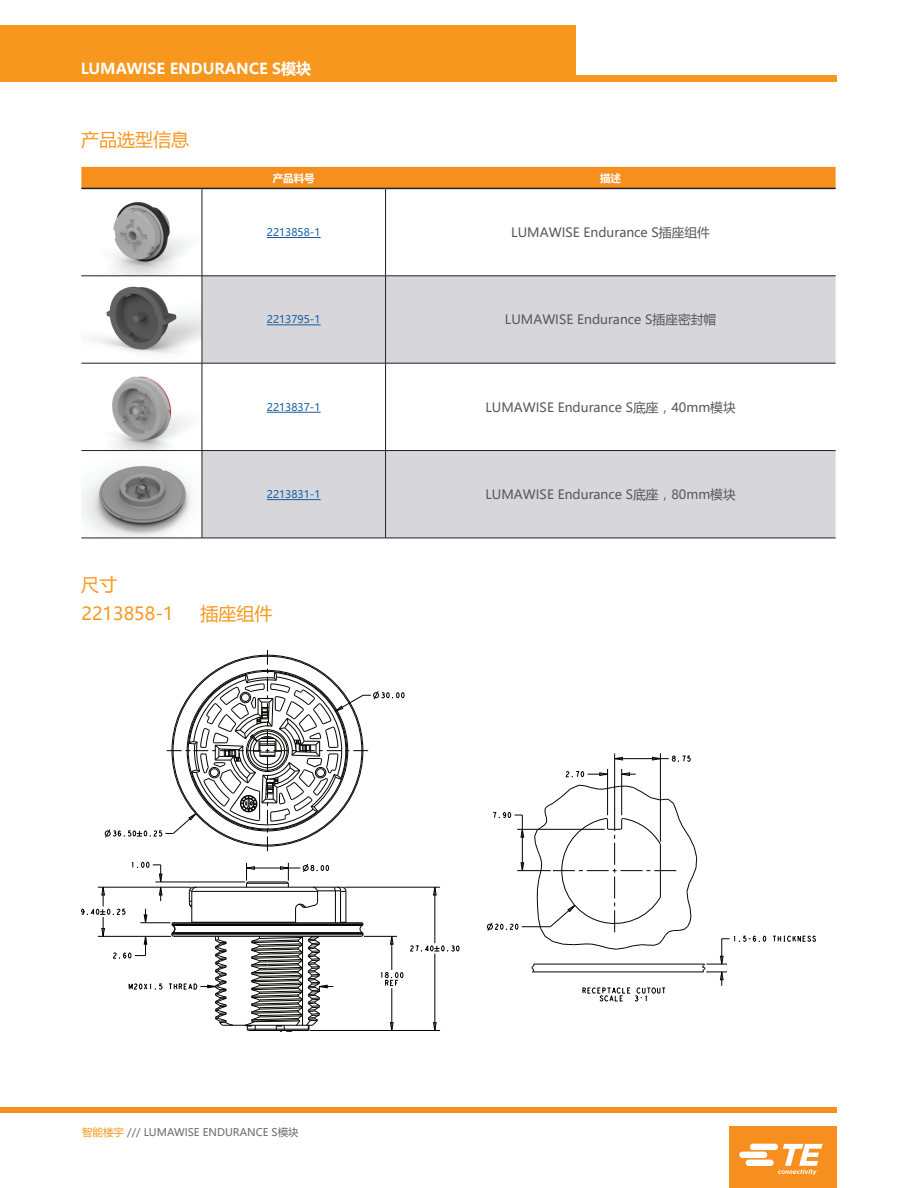
<style>
.page{position:relative;width:918px;height:1188px;background:#fff}
.page>*{position:absolute;margin:0;border:0;box-sizing:border-box;transform-origin:0 0}
.t1{font:18px/29.4px "Microsoft Ya Hei";color:#f7971d}
.t2{font:700 15px "Microsoft Ya Hei";color:#fff}
.t3{font:12.75px "Microsoft Ya Hei";color:#57585a}
.t4{font:10.5px "Microsoft Ya Hei";color:#175d9e}
.t5{font:10.5px "Microsoft Ya Hei";color:#696b73}
.t6{font:700 10.5px "Microsoft Ya Hei";color:#fff}
.s1{color:#f7971d}
</style>
<div class="page">
<div style="left:0;top:1107px;width:837px;height:6px;background:#f68f1e"></div>
<div style="left:729px;top:1126px;width:108px;height:62px;background:#f68f1e"></div>
<svg style="left:739px;top:1144px;width:84px;height:31px"></svg>
<div style="left:0;top:26px;width:576px;height:56px;background:#f7971d"></div>
<div style="left:0;top:76px;width:837px;height:6px;background:#f7971d"></div>
<img style="left:113px;top:202px;width:75px;height:73px">
<img style="left:82px;top:277px;width:120px;height:173px">
<img style="left:82px;top:453px;width:120px;height:84px">
<svg style="left:672px;top:756px;width:19px;height:6px"></svg>
<hr style="left:191px;top:891px;width:1px;height:31px;background:#040503">
<hr style="left:222px;top:1025px;width:91px;height:1px;background:#040503">
<hr style="left:174px;top:936px;width:187px;height:1px;background:#040503">
<hr style="left:172px;top:935px;width:191px;height:1px;background:#040503">
<hr style="left:172px;top:933px;width:191px;height:1px;background:#040503">
<hr style="left:173px;top:932px;width:189px;height:1px;background:#040503">
<hr style="left:173px;top:925px;width:189px;height:1px;background:#040503">
<hr style="left:172px;top:924px;width:191px;height:1px;background:#040503">
<hr style="left:173px;top:922px;width:189px;height:1px;background:#040503">
<hr style="left:192px;top:891px;width:126px;height:1px;background:#040503">
<hr style="left:194px;top:887px;width:148px;height:1px;background:#040503">
<hr style="left:247px;top:883px;width:41px;height:1px;background:#040503">
<hr style="left:248px;top:882px;width:39px;height:1px;background:#040503">
<svg style="left:189px;top:886px;width:8px;height:22px"></svg>
<svg style="left:295px;top:886px;width:52px;height:38px"></svg>
<svg style="left:615px;top:757px;width:8px;height:3px"></svg>
<svg style="left:652px;top:757px;width:8px;height:3px"></svg>
<hr style="left:607px;top:769px;width:1px;height:46px;background:#040503">
<hr style="left:614px;top:753px;width:1px;height:57px;background:#040503">
<hr style="left:621px;top:769px;width:1px;height:46px;background:#040503">
<hr style="left:660px;top:753px;width:1px;height:89px;background:#040503">
<svg style="left:566px;top:771px;width:42px;height:6px"></svg>
<svg style="left:621px;top:773px;width:15px;height:3px"></svg>
<hr style="left:615px;top:758px;width:54px;height:1px;background:#040503">
<svg style="left:381px;top:972px;width:22px;height:14px"></svg>
<svg style="left:303px;top:864px;width:26px;height:8px"></svg>
<svg style="left:129px;top:983px;width:33px;height:7px"></svg>
<svg style="left:410px;top:945px;width:49px;height:7px"></svg>
<svg style="left:773px;top:935px;width:43px;height:7px"></svg>
<svg style="left:390px;top:937px;width:2px;height:7px"></svg>
<svg style="left:390px;top:1022px;width:2px;height:8px"></svg>
<svg style="left:433px;top:1022px;width:2px;height:8px"></svg>
<svg style="left:433px;top:888px;width:2px;height:7px"></svg>
<hr style="left:310px;top:1030px;width:130px;height:1px;background:#040503">
<hr style="left:98px;top:936px;width:73px;height:1px;background:#040503">
<hr style="left:364px;top:936px;width:33px;height:1px;background:#040503">
<hr style="left:140px;top:923px;width:30px;height:1px;background:#040503">
<hr style="left:98px;top:887px;width:93px;height:1px;background:#040503">
<hr style="left:344px;top:887px;width:96px;height:1px;background:#040503">
<hr style="left:155px;top:882px;width:90px;height:1px;background:#040503">
<hr style="left:392px;top:936px;width:1px;height:34px;background:#040503">
<hr style="left:392px;top:988px;width:1px;height:42px;background:#040503">
<hr style="left:247px;top:868px;width:53px;height:1px;background:#040503">
<hr style="left:435px;top:887px;width:1px;height:56px;background:#040503">
<hr style="left:435px;top:954px;width:1px;height:76px;background:#040503">
<svg style="left:81px;top:862px;width:81px;height:97px"></svg>
<svg style="left:246px;top:863px;width:9px;height:24px"></svg>
<svg style="left:280px;top:863px;width:9px;height:24px"></svg>
<svg style="left:244px;top:936px;width:89px;height:96px"></svg>
<hr style="left:346px;top:891px;width:1px;height:31px;background:#040503">
<svg style="left:169px;top:922px;width:65px;height:104px"></svg>
<svg style="left:359px;top:922px;width:5px;height:15px"></svg>
<svg style="left:105px;top:650px;width:299px;height:201px"></svg>
<svg style="left:487px;top:784px;width:279px;height:217px"></svg>
<div style="left:81px;top:167px;width:755px;height:21px;background:#f68f1e"></div>
<svg style="left:203px;top:189px;width:633px;height:87px"></svg>
<svg style="left:203px;top:277px;width:633px;height:261px;fill:#d7d7db"></svg>
<div style="left:202px;top:363px;width:184px;height:88px;background:#fff"></div>
<hr style="left:81px;top:276px;width:121px;height:1px;background:#231f20">
<hr style="left:81px;top:363px;width:121px;height:1px;background:#231f20">
<hr style="left:81px;top:450px;width:121px;height:1px;background:#231f20">
<hr style="left:81px;top:538px;width:121px;height:1px;background:#231f20">
<hr style="left:81px;top:188px;width:121px;height:1px;background:#231f20">
<hr style="left:202px;top:188px;width:184px;height:1px;background:#231f20">
<hr style="left:386px;top:188px;width:450px;height:1px;background:#231f20">
<hr style="left:202px;top:363px;width:1px;height:87px;background:#231f20">
<hr style="left:385px;top:363px;width:1px;height:87px;background:#231f20">
<hr style="left:202px;top:451px;width:1px;height:87px;background:#231f20">
<hr style="left:202px;top:450px;width:184px;height:1px;background:#231f20">
<hr style="left:386px;top:450px;width:450px;height:1px;background:#231f20">
<hr style="left:385px;top:451px;width:1px;height:87px;background:#231f20">
<hr style="left:202px;top:538px;width:184px;height:1px;background:#231f20">
<hr style="left:386px;top:538px;width:450px;height:1px;background:#231f20">
<hr style="left:202px;top:276px;width:1px;height:87px;background:#231f20">
<hr style="left:386px;top:276px;width:450px;height:1px;background:#231f20">
<hr style="left:385px;top:276px;width:1px;height:87px;background:#231f20">
<hr style="left:202px;top:363px;width:184px;height:1px;background:#231f20">
<hr style="left:386px;top:363px;width:450px;height:1px;background:#231f20">
<hr style="left:202px;top:189px;width:1px;height:87px;background:#231f20">
<hr style="left:385px;top:189px;width:1px;height:87px;background:#231f20">
<hr style="left:202px;top:276px;width:184px;height:1px;background:#231f20">
<hr style="left:267px;top:237px;width:54px;height:1px;background:#175d9e">
<hr style="left:267px;top:325px;width:54px;height:1px;background:#175d9e">
<hr style="left:267px;top:412px;width:54px;height:1px;background:#175d9e">
<hr style="left:267px;top:499px;width:54px;height:1px;background:#175d9e">
<p class="t2" style="left:81px;top:58px;width:232px">LUMAWISE ENDURANCE S模块</p>
<h1 class="t1" style="left:81px;top:124px;width:109px">产品选型信息</h1>
<p class="t6" style="left:273px;top:170px;width:43px">产品料号</p>
<p class="t6" style="left:600px;top:170px;width:22px">描述</p>
<p class="t4" style="left:267px;top:225px;width:55px">2213858-1</p>
<p class="t3" style="left:511px;top:224px;width:200px">LUMAWISE Endurance S插座组件</p>
<h1 class="t1" style="left:81px;top:569px;width:94px">尺寸<br>2213858-1</h1>
<p class="t4" style="left:267px;top:313px;width:55px">2213795-1</p>
<p class="t3" style="left:505px;top:311px;width:213px">LUMAWISE Endurance S插座密封帽</p>
<p class="t4" style="left:267px;top:400px;width:55px">2213837-1</p>
<p class="t3" style="left:485px;top:398px;width:252px">LUMAWISE Endurance S底座，40mm模块</p>
<p class="t4" style="left:267px;top:487px;width:55px">2213831-1</p>
<p class="t3" style="left:485px;top:486px;width:252px">LUMAWISE Endurance S底座，80mm模块</p>
<h1 class="t1" style="left:200px;top:598px;width:73px">插座组件</h1>
<p class="t5" style="left:82px;top:1125px;width:218px"><span class="s1">智能楼宇</span> /// LUMAWISE ENDURANCE S模块</p>
</div>
